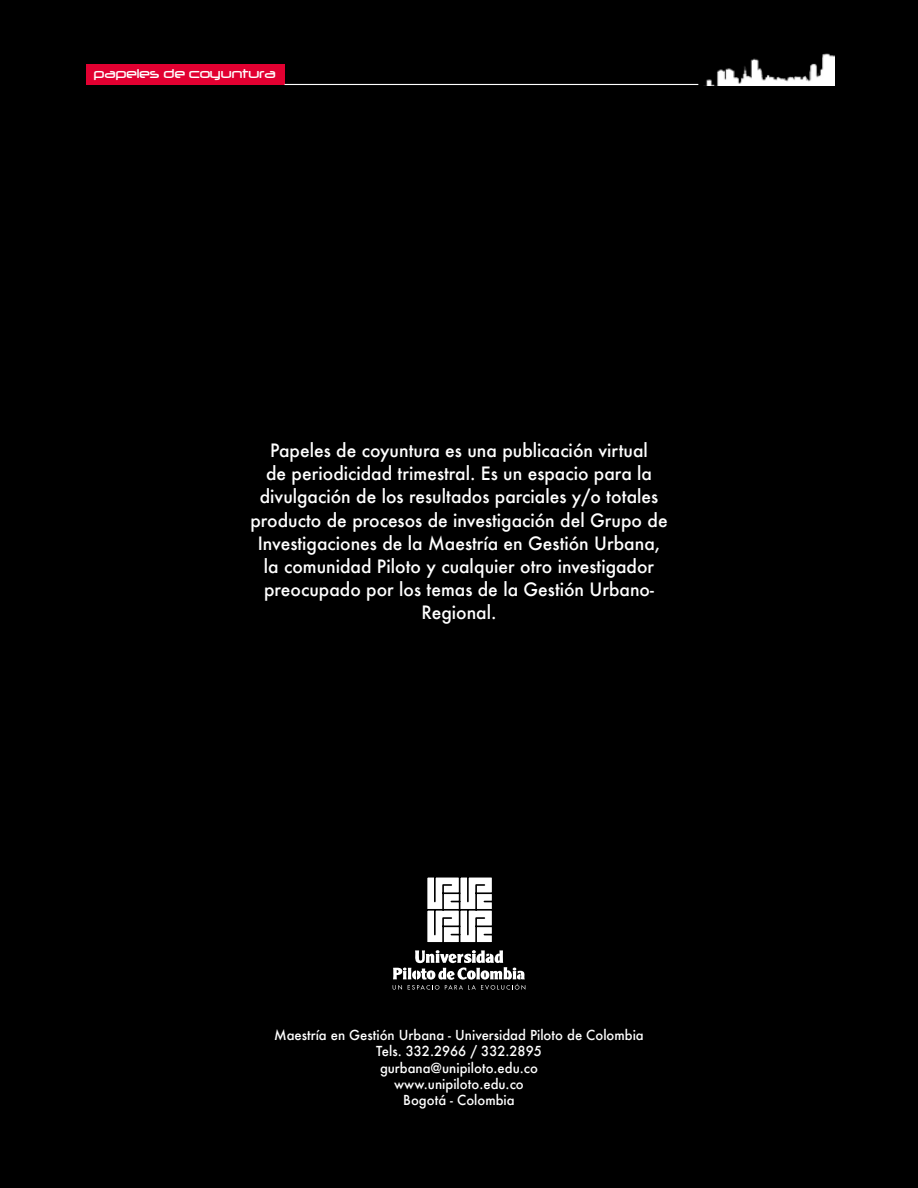
<style>
.page{position:relative;width:918px;height:1188px;background:#000}
.page>*{position:absolute;margin:0;border:0;box-sizing:border-box;transform-origin:0 0}
.t1{font:500 18px/23.2px "Futura";color:#fff;text-align:center}
.t2{font:15px "Neuropol";color:#fff}
.t3{font:500 13.5px/16.2px "Futura";color:#fff;text-align:center}
</style>
<div class="page">
<div style="left:87px;top:65px;width:198px;height:20px;background:#e20031"></div>
<hr style="left:285px;top:84px;width:413px;height:1px;background:#fff">
<img style="left:698px;top:53px;width:136px;height:32px">
<svg style="left:393px;top:877px;width:132px;height:113px"></svg>
<p class="t2" style="left:94px;top:65px;width:183px">papeles de coyuntura</p>
<p class="t1" style="left:250px;top:439px;width:419px">Papeles de coyuntura es una publicación virtual<br>de periodicidad trimestral. Es un espacio para la divulgación de los resultados parciales y/o totales producto de procesos de investigación del Grupo de Investigaciones de la Maestría en Gestión Urbana, la comunidad Piloto y cualquier otro investigador preocupado por los temas de la Gestión Urbano-Regional.</p>
<p class="t3" style="left:274px;top:1027px;width:371px">Maestría en Gestión Urbana - Universidad Piloto de Colombia<br>Tels. 332.2966 / 332.2895<br>gurbana@unipiloto.edu.co<br>www.unipiloto.edu.co<br>Bogotá - Colombia</p>
</div>
